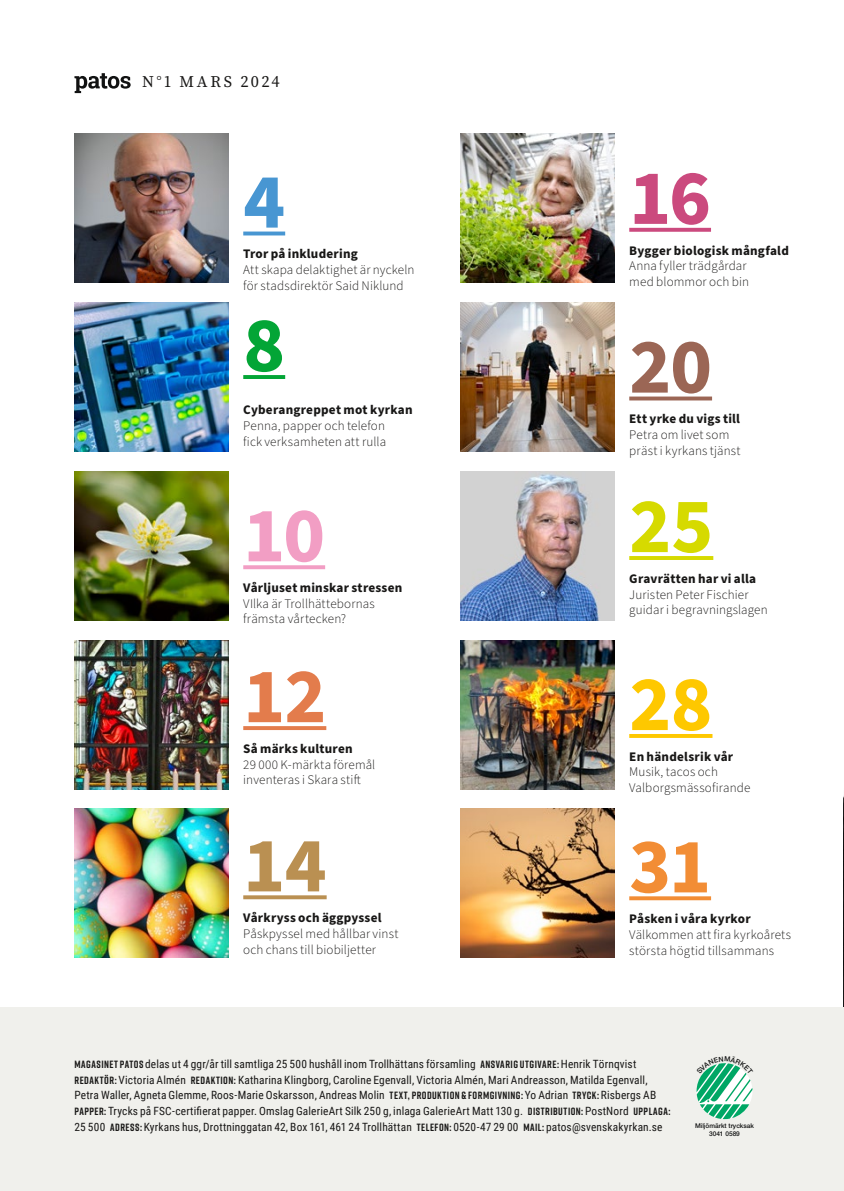
<style>
.page{position:relative;width:844px;height:1191px;background:#fff}
.page>*{position:absolute;margin:0;border:0;box-sizing:border-box;transform-origin:0 0}
.t1{font:700 78.75px "Source Sans Pro";color:#f29ec4}
.t2{font:700 78.75px "Source Sans Pro";color:#e37c4c}
.t3{font:700 78.75px "Source Sans Pro";color:#ba9052}
.t4{font:700 78.75px "Source Sans Pro";color:#cb4a7e}
.t5{font:700 78.75px "Source Sans Pro";color:#9b6655}
.t6{font:700 78.75px "Source Sans Pro";color:#d6da00}
.t7{font:700 78.75px "Source Sans Pro";color:#fec800}
.t8{font:700 78.75px "Source Sans Pro";color:#f28d35}
.t9{font:700 78.75px "Source Sans Pro";color:#4896d2}
.t10{font:700 78.75px "Source Sans Pro";color:#03a536}
.t11{font:16.28px "Source Serif Pro";letter-spacing:.155em;color:#181716}
.t12{font:300 13.12px/15.8px "Source Sans Pro";letter-spacing:.01em;color:#181716}
.t13{font:700 13.12px "Source Sans Pro";letter-spacing:.015em;color:#181716}
.t14{font:11.38px/15.8px "Roboto Condensed";letter-spacing:.01em;color:#181716}
.t15{font:500 6.48px/7.9px "Helvetica Neue LT Std";color:#111212;text-align:center}
.s1{font-family:"Rift";font-weight:700;font-size:10.5px}
</style>
<div class="page">
<img style="left:843px;top:403px;width:1px;height:788px">
<svg style="left:74px;top:73px;width:57px;height:20px"></svg>
<div style="left:0;top:1007px;width:843px;height:184px;background:#f0f0ec"></div>
<img style="left:74px;top:134px;width:154px;height:149px">
<svg style="left:243px;top:231px;width:42px;height:4px"></svg>
<img style="left:74px;top:303px;width:154px;height:148px">
<svg style="left:243px;top:375px;width:42px;height:4px"></svg>
<img style="left:74px;top:471px;width:154px;height:149px">
<svg style="left:243px;top:565px;width:82px;height:4px"></svg>
<img style="left:74px;top:640px;width:154px;height:149px">
<svg style="left:243px;top:726px;width:83px;height:4px"></svg>
<img style="left:74px;top:809px;width:154px;height:148px">
<svg style="left:243px;top:895px;width:83px;height:4px"></svg>
<img style="left:460px;top:134px;width:154px;height:149px">
<svg style="left:629px;top:228px;width:81px;height:4px"></svg>
<img style="left:460px;top:303px;width:154px;height:148px">
<svg style="left:629px;top:396px;width:83px;height:4px"></svg>
<img style="left:460px;top:471px;width:154px;height:149px">
<hr style="left:629px;top:556px;width:84px;height:4px;background:#d6da00">
<img style="left:460px;top:640px;width:154px;height:149px">
<svg style="left:629px;top:734px;width:83px;height:4px"></svg>
<img style="left:460px;top:809px;width:154px;height:148px">
<svg style="left:629px;top:896px;width:82px;height:4px"></svg>
<svg style="left:696px;top:1063px;width:57px;height:56px"></svg>
<h2 class="t11" style="left:142px;top:71px;width:139px">N°1 MARS 2024</h2>
<h1 class="t9" style="left:243px;top:148px;width:43px">4</h1>
<p class="t13" style="left:243px;top:245px;width:116px">Tror på inkludering</p>
<p class="t12" style="left:243px;top:262px;width:173px">Att skapa delaktighet är nyckeln för stadsdirektör Said Niklund</p>
<h1 class="t10" style="left:243px;top:291px;width:43px">8</h1>
<p class="t13" style="left:243px;top:401px;width:171px">Cyberangreppet mot kyrkan</p>
<p class="t12" style="left:243px;top:418px;width:144px">Penna, papper och telefon fick verksamheten att rulla</p>
<h1 class="t1" style="left:243px;top:481px;width:83px">10</h1>
<p class="t13" style="left:243px;top:578px;width:160px">Vårljuset minskar stressen</p>
<p class="t12" style="left:243px;top:596px;width:133px">VIlka är Trollhättebornas främsta vårtecken?</p>
<h1 class="t2" style="left:243px;top:642px;width:85px">12</h1>
<p class="t13" style="left:243px;top:739px;width:111px">Så märks kulturen</p>
<p class="t12" style="left:243px;top:756px;width:133px">29 000 K-märkta föremål inventeras i Skara stift</p>
<h1 class="t3" style="left:243px;top:811px;width:85px">14</h1>
<p class="t13" style="left:243px;top:908px;width:140px">Vårkryss och äggpyssel</p>
<p class="t12" style="left:243px;top:926px;width:157px">Påskpyssel med hållbar vinst och chans till biobiljetter</p>
<h1 class="t4" style="left:629px;top:144px;width:83px">16</h1>
<p class="t13" style="left:629px;top:241px;width:161px">Bygger biologisk mångfald</p>
<p class="t12" style="left:629px;top:258px;width:121px">Anna fyller trädgårdar med blommor och bin</p>
<h1 class="t5" style="left:629px;top:313px;width:84px">20</h1>
<p class="t13" style="left:629px;top:410px;width:112px">Ett yrke du vigs till</p>
<p class="t12" style="left:629px;top:427px;width:113px">Petra om livet som präst i kyrkans tjänst</p>
<h1 class="t6" style="left:629px;top:472px;width:85px">25</h1>
<p class="t13" style="left:629px;top:569px;width:128px">Gravrätten har vi alla</p>
<p class="t12" style="left:629px;top:586px;width:140px">Juristen Peter Fischier guidar i begravningslagen</p>
<h1 class="t7" style="left:629px;top:650px;width:85px">28</h1>
<p class="t13" style="left:629px;top:747px;width:105px">En händelsrik vår</p>
<p class="t12" style="left:629px;top:764px;width:123px">Musik, tacos och<br>Valborgsmässofirande</p>
<h1 class="t8" style="left:629px;top:812px;width:83px">31</h1>
<p class="t13" style="left:629px;top:909px;width:123px">Påsken i våra kyrkor</p>
<p class="t12" style="left:629px;top:927px;width:163px">Välkommen att fira kyrkoårets största högtid tillsammans</p>
<p class="t14" style="left:74px;top:1055px;width:597px"><span class="s1">MAGASINET PATOS</span> delas ut 4 ggr/år till samtliga 25 500 hushåll inom Trollhättans församling <span class="s1">ANSVARIG UTGIVARE:</span> Henrik Törnqvist <span class="s1">REDAKTÖR:</span> Victoria Almén <span class="s1">REDAKTION:</span> Katharina Klingborg, Caroline Egenvall, Victoria Almén, Mari Andreasson, Matilda Egenvall, Petra Waller, Agneta Glemme, Roos-Marie Oskarsson, Andreas Molin <span class="s1">TEXT, PRODUKTION &amp; FORMGIVNING:</span> Yo Adrian <span class="s1">TRYCK:</span> Risbergs AB <span class="s1">PAPPER:</span> Trycks på FSC-certifierat papper. Omslag GalerieArt Silk 250 g, inlaga GalerieArt Matt 130 g. <span class="s1">DISTRIBUTION:</span> PostNord <span class="s1">UPPLAGA:<br></span>25 500 <span class="s1">ADRESS:</span> Kyrkans hus, Drottninggatan 42, Box 161, 461 24 Trollhättan <span class="s1">TELEFON:</span> 0520-47 29 00 <span class="s1">MAIL:</span> patos@svenskakyrkan.se</p>
<p class="t15" style="left:694px;top:1121px;width:60px">Miljömärkt trycksak<br>3041 0589</p>
</div>
